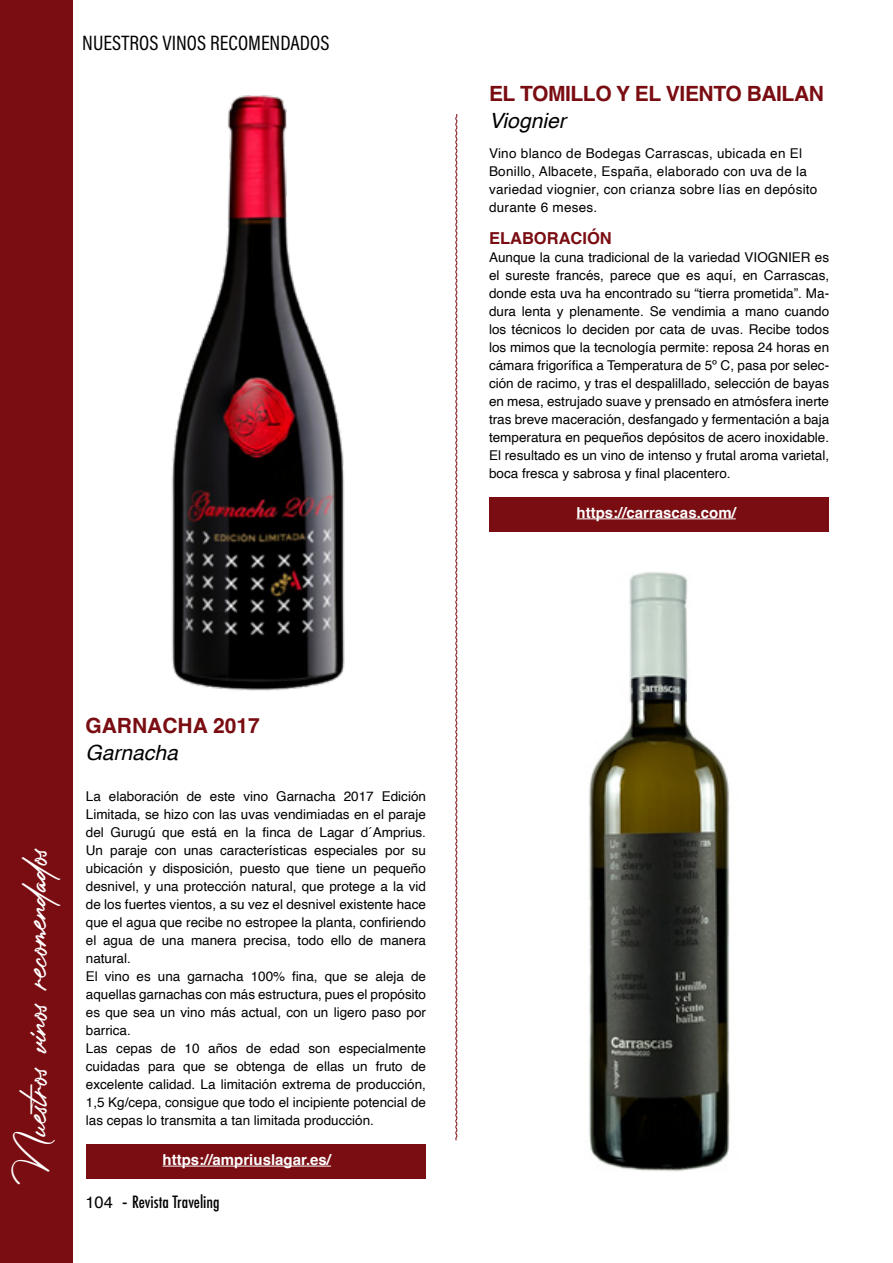
<style>
.page{position:relative;width:893px;height:1263px;background:#fff}
.page>*{position:absolute;margin:0;border:0;box-sizing:border-box;transform-origin:0 0}
.t1{font:45px "Photograph Signature";color:#fff}
.t2{font:21px "Acumin Variable Concept";color:#000}
.t3{font:700 21px "Helvetica";letter-spacing:-.02em;color:#7a0d12}
.t4{font:italic 21px "Helvetica";color:#000}
.t5{font:700 21px "Helvetica";color:#7a0d12}
.t6{font:500 condensed 16.5px "Futura";color:#000}
.t7{font:700 16.5px "Helvetica";color:#7a0d12}
.t8{font:700 15px "Helvetica";color:#fff}
.t9{font:13.5px/18px "Helvetica";color:#000;text-align:justify}
.t10{font:13.5px/18px "Helvetica";letter-spacing:.02em;color:#000}
.s1{font-family:"Helvetica";font-weight:400;font-stretch:normal}
</style>
<div class="page">
<div style="left:0;top:0;width:72px;height:1263px;background:#7a0d12"></div>
<img style="left:171px;top:95px;width:174px;height:596px">
<img style="left:589px;top:572px;width:141px;height:600px">
<div style="left:489px;top:497px;width:340px;height:34px;background:#7a0d12"></div>
<div style="left:86px;top:1145px;width:340px;height:34px;background:#7a0d12"></div>
<hr style="left:577px;top:518px;width:159px;height:1px;background:#fff">
<hr style="left:163px;top:1166px;width:168px;height:1px;background:#fff">
<svg style="left:455px;top:114px;width:3px;height:1027px"></svg>
<h2 class="t2" style="left:82px;top:29px;width:249px">NUESTROS VINOS RECOMENDADOS</h2>
<h2 class="t3" style="left:489px;top:81px;width:336px">EL TOMILLO Y EL VIENTO BAILAN</h2>
<h2 class="t4" style="left:489px;top:104px;width:78px">Viognier</h2>
<p class="t10" style="left:489px;top:145px;width:330px">Vino blanco de Bodegas Carrascas, ubicada en El Bonillo, Albacete, España, elaborado con uva de la variedad viognier, con crianza sobre lías en depósito durante 6 meses.</p>
<p class="t7" style="left:489px;top:228px;width:124px">ELABORACIÓN</p>
<p class="t9" style="left:489px;top:249px;width:342px">Aunque la cuna tradicional de la variedad VIOGNIER es el sureste francés, parece que es aquí, en Carrascas, donde esta uva ha encontrado su “tierra prometida”. Ma&shy;dura lenta y plenamente. Se vendimia a mano cuando los técnicos lo deciden por cata de uvas. Recibe todos los mimos que la tecnología permite: reposa 24 horas en cámara frigorífica a Temperatura de 5º C, pasa por selec&shy;ción de racimo, y tras el despalillado, selección de bayas en mesa, estrujado suave y prensado en atmósfera inerte tras breve maceración, desfangado y fermentación a baja temperatura en pequeños depósitos de acero inoxidable.<br>El resultado es un vino de intenso y frutal aroma varietal, boca fresca y sabrosa y final placentero.</p>
<p class="t8" style="left:577px;top:503px;width:161px">https://carrascas.com/</p>
<h1 class="t1" style="left:-4px;top:1172px;width:331px;rotate:-90deg">Nuestros vinos recomendados</h1>
<h2 class="t5" style="left:85px;top:712px;width:176px">GARNACHA 2017</h2>
<h2 class="t4" style="left:85px;top:736px;width:94px">Garnacha</h2>
<p class="t9" style="left:86px;top:788px;width:342px;text-align:left">La elaboración de este vino Garnacha 2017 Edición Limitada, se hizo con las uvas vendimiadas en el paraje del Gurugú que está en la finca de Lagar d´Amprius.<br>Un paraje con unas características especiales por su ubicación y disposición, puesto que tiene un pequeño desnivel, y una protección natural, que protege a la vid de los fuertes vientos, a su vez el desnivel existente hace que el agua que recibe no estropee la planta, confiriendo el agua de una manera precisa, todo ello de manera natural.<br>El vino es una garnacha 100% fina, que se aleja de aquellas garnachas con más estructura, pues el propósito es que sea un vino más actual, con un ligero paso por barrica.<br>Las cepas de 10 años de edad son especialmente cuidadas para que se obtenga de ellas un fruto de excelente calidad. La limitación extrema de producción, 1,5 Kg/cepa, consigue que todo el incipiente potencial de las cepas lo transmita a tan limitada producción.</p>
<p class="t8" style="left:163px;top:1150px;width:170px">https://ampriuslagar.es/</p>
<p class="t6" style="left:85px;top:1191px;width:136px"><span class="s1">104 -</span> Revista Traveling</p>
</div>
